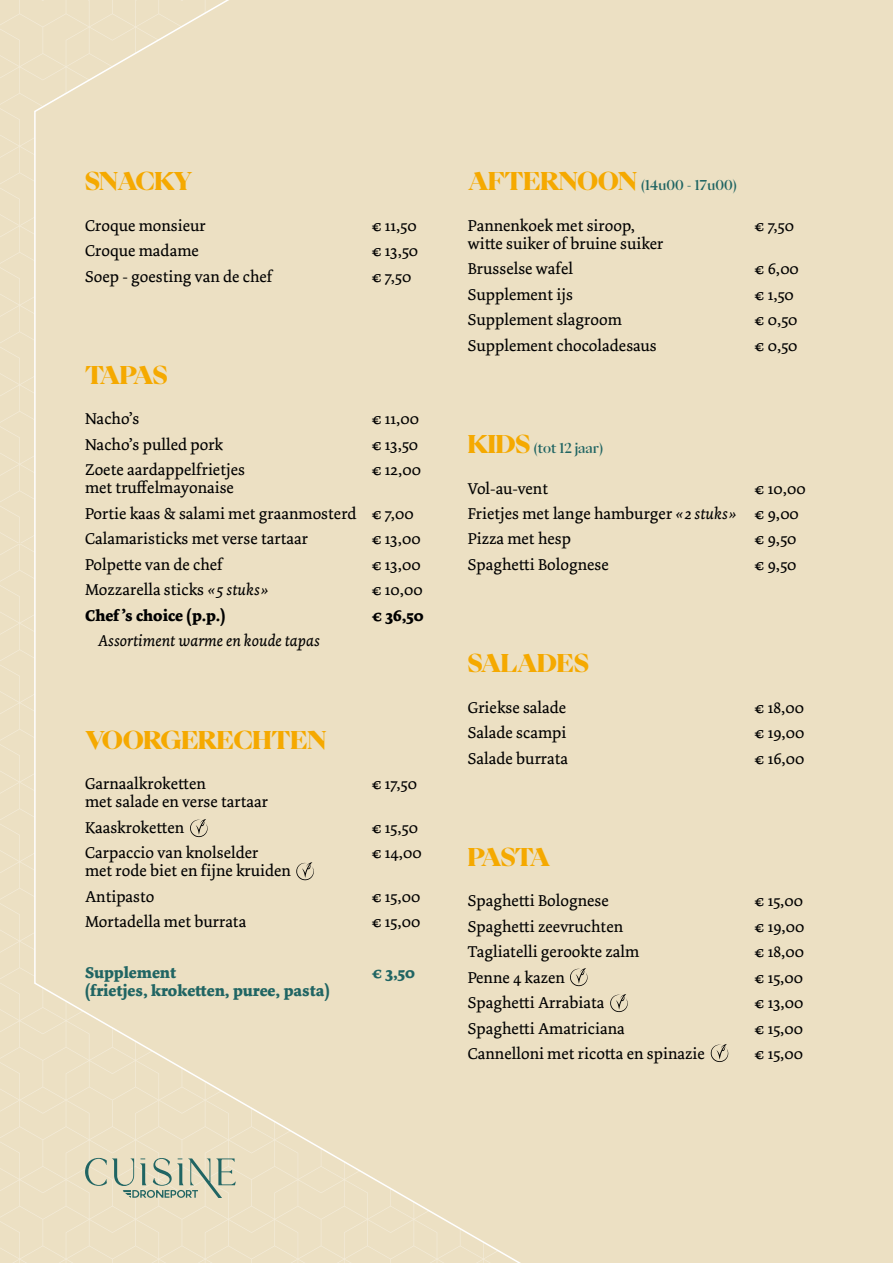
<style>
.page{position:relative;width:893px;height:1263px;background:#fff}
.page>*{position:absolute;margin:0;border:0;box-sizing:border-box;transform-origin:0 0}
.t1{font:800 24px "PP Eiko";letter-spacing:-.02em;color:#f5a900}
.t2{font:800 24px "PP Eiko";color:#f5a900}
.t3{font:16.5px/25.5px "Dolly Pro";color:#000}
.t4{font:700 16.5px "Dolly Pro";color:#206563}
.t5{font:italic 16.5px "Dolly Pro";color:#000}
.t6{font:700 16.5px "Dolly Pro";color:#000}
.t7{font:500 13.5px "PP Eiko";color:#206563}
.s1{font-style:italic}
.s2{font-weight:800;font-size:24px;color:#f5a900}
</style>
<div class="page">
<div style="left:0;top:0;width:33px;height:226px;background:#ece0c3"></div>
<div style="left:0;top:226px;width:33px;height:318px;background:#ece0c3"></div>
<div style="left:0;top:544px;width:33px;height:238px;background:#ece0c3"></div>
<div style="left:0;top:782px;width:33px;height:318px;background:#ece0c3"></div>
<div style="left:0;top:1100px;width:33px;height:163px;background:#ece0c3"></div>
<div style="left:33px;top:0;width:860px;height:1263px;background:#ece0c3"></div>
<svg style="left:190px;top:819px;width:18px;height:18px"></svg>
<svg style="left:296px;top:862px;width:18px;height:18px"></svg>
<svg style="left:570px;top:968px;width:17px;height:18px"></svg>
<svg style="left:610px;top:994px;width:18px;height:18px"></svg>
<svg style="left:711px;top:1044px;width:17px;height:18px"></svg>
<svg style="left:85px;top:1158px;width:151px;height:40px;background:#c6c9b2"></svg>
<h1 class="t1" style="left:85px;top:164px;width:109px">SNACKY</h1>
<p class="t3" style="left:85px;top:213px;width:122px">Croque monsieur</p>
<p class="t3" style="left:372px;top:213px;width:46px">€ 11,50</p>
<p class="t3" style="left:85px;top:238px;width:115px">Croque madame</p>
<p class="t3" style="left:372px;top:238px;width:48px">€ 13,50</p>
<p class="t3" style="left:85px;top:264px;width:189px">Soep - goesting van de chef</p>
<p class="t3" style="left:372px;top:264px;width:41px">€ 7,50</p>
<h1 class="t1" style="left:85px;top:358px;width:84px">TAPAS</h1>
<p class="t3" style="left:85px;top:406px;width:56px">Nacho’s</p>
<p class="t3" style="left:372px;top:406px;width:49px">€ 11,00</p>
<p class="t3" style="left:85px;top:432px;width:140px">Nacho’s pulled pork</p>
<p class="t3" style="left:372px;top:432px;width:48px">€ 13,50</p>
<p class="t3" style="left:85px;top:457px;width:162px">Zoete aardappelfrietjes</p>
<p class="t3" style="left:372px;top:457px;width:51px">€ 12,00</p>
<p class="t3" style="left:85px;top:475px;width:330px">met truffelmayonaise<br>Portie kaas &amp; salami met graanmosterd € 7,00<br>Calamaristicks met verse tartaar</p>
<p class="t3" style="left:372px;top:526px;width:50px">€ 13,00</p>
<p class="t3" style="left:85px;top:552px;width:139px">Polpette van de chef</p>
<p class="t3" style="left:372px;top:552px;width:50px">€ 13,00</p>
<p class="t3" style="left:85px;top:577px;width:185px">Mozzarella sticks <span class="s1">«5 stuks»</span></p>
<p class="t3" style="left:372px;top:577px;width:53px">€ 10,00</p>
<p class="t6" style="left:85px;top:605px;width:142px">Chef ’s choice (p.p.)</p>
<p class="t6" style="left:372px;top:605px;width:54px">€ 36,50</p>
<p class="t5" style="left:98px;top:630px;width:223px">Assortiment warme en koude tapas</p>
<h1 class="t2" style="left:85px;top:722px;width:243px">VOORGERECHTEN</h1>
<p class="t3" style="left:85px;top:771px;width:122px">Garnaalkroketten</p>
<p class="t3" style="left:372px;top:771px;width:47px">€ 17,50</p>
<p class="t3" style="left:85px;top:789px;width:185px">met salade en verse tartaar<br>Kaaskroketten</p>
<p class="t3" style="left:372px;top:814px;width:48px">€ 15,50</p>
<p class="t3" style="left:85px;top:840px;width:175px">Carpaccio van knolselder</p>
<p class="t3" style="left:372px;top:840px;width:52px">€ 14,00</p>
<p class="t3" style="left:85px;top:858px;width:207px">met rode biet en fijne kruiden<br>Antipasto</p>
<p class="t3" style="left:372px;top:883px;width:50px">€ 15,00</p>
<p class="t3" style="left:85px;top:909px;width:163px">Mortadella met burrata</p>
<p class="t3" style="left:372px;top:909px;width:50px">€ 15,00</p>
<p class="t4" style="left:85px;top:962px;width:93px">Supplement</p>
<p class="t4" style="left:372px;top:962px;width:45px">€ 3,50</p>
<p class="t4" style="left:85px;top:980px;width:246px">(frietjes, kroketten, puree, pasta)</p>
<p class="t7" style="left:468px;top:176px;width:271px"><span class="s2">AFTERNOON</span> (14u00 - 17u00)</p>
<p class="t3" style="left:468px;top:213px;width:169px">Pannenkoek met siroop,</p>
<p class="t3" style="left:754px;top:213px;width:41px">€ 7,50</p>
<p class="t3" style="left:468px;top:231px;width:197px">witte suiker of bruine suiker<br>Brusselse wafel</p>
<p class="t3" style="left:754px;top:256px;width:46px">€ 6,00</p>
<p class="t3" style="left:468px;top:282px;width:107px">Supplement ijs</p>
<p class="t3" style="left:754px;top:282px;width:41px">€ 1,50</p>
<p class="t3" style="left:468px;top:307px;width:156px">Supplement slagroom</p>
<p class="t3" style="left:754px;top:307px;width:44px">€ 0,50</p>
<p class="t3" style="left:468px;top:333px;width:190px">Supplement chocoladesaus</p>
<p class="t3" style="left:754px;top:333px;width:44px">€ 0,50</p>
<p class="t7" style="left:468px;top:439px;width:137px"><span class="s2">KIDS</span> (tot 12 jaar)</p>
<p class="t3" style="left:468px;top:475px;width:82px">Vol-au-vent</p>
<p class="t3" style="left:468px;top:475px;width:339px;text-indent:287px">€ 10,00<br>Frietjes met lange hamburger <span class="s1">«2 stuks»</span> € 9,00<br>Pizza met hesp</p>
<p class="t3" style="left:754px;top:526px;width:43px">€ 9,50</p>
<p class="t3" style="left:468px;top:552px;width:143px">Spaghetti Bolognese</p>
<p class="t3" style="left:754px;top:552px;width:43px">€ 9,50</p>
<h1 class="t1" style="left:468px;top:646px;width:123px">SALADES</h1>
<p class="t3" style="left:468px;top:694px;width:100px">Griekse salade</p>
<p class="t3" style="left:754px;top:694px;width:51px">€ 18,00</p>
<p class="t3" style="left:468px;top:720px;width:100px">Salade scampi</p>
<p class="t3" style="left:754px;top:720px;width:52px">€ 19,00</p>
<p class="t3" style="left:468px;top:745px;width:102px">Salade burrata</p>
<p class="t3" style="left:754px;top:745px;width:52px">€ 16,00</p>
<h1 class="t1" style="left:468px;top:839px;width:84px">PASTA</h1>
<p class="t3" style="left:468px;top:888px;width:143px">Spaghetti Bolognese</p>
<p class="t3" style="left:754px;top:888px;width:50px">€ 15,00</p>
<p class="t3" style="left:468px;top:913px;width:157px">Spaghetti zeevruchten</p>
<p class="t3" style="left:754px;top:913px;width:52px">€ 19,00</p>
<p class="t3" style="left:468px;top:939px;width:173px">Tagliatelli gerookte zalm</p>
<p class="t3" style="left:754px;top:939px;width:51px">€ 18,00</p>
<p class="t3" style="left:468px;top:964px;width:99px">Penne 4 kazen</p>
<p class="t3" style="left:754px;top:964px;width:50px">€ 15,00</p>
<p class="t3" style="left:468px;top:990px;width:138px">Spaghetti Arrabiata</p>
<p class="t3" style="left:754px;top:990px;width:50px">€ 13,00</p>
<p class="t3" style="left:468px;top:1015px;width:159px">Spaghetti Amatriciana</p>
<p class="t3" style="left:754px;top:1015px;width:50px">€ 15,00</p>
<p class="t3" style="left:468px;top:1041px;width:239px">Cannelloni met ricotta en spinazie</p>
<p class="t3" style="left:754px;top:1041px;width:50px">€ 15,00</p>
</div>
